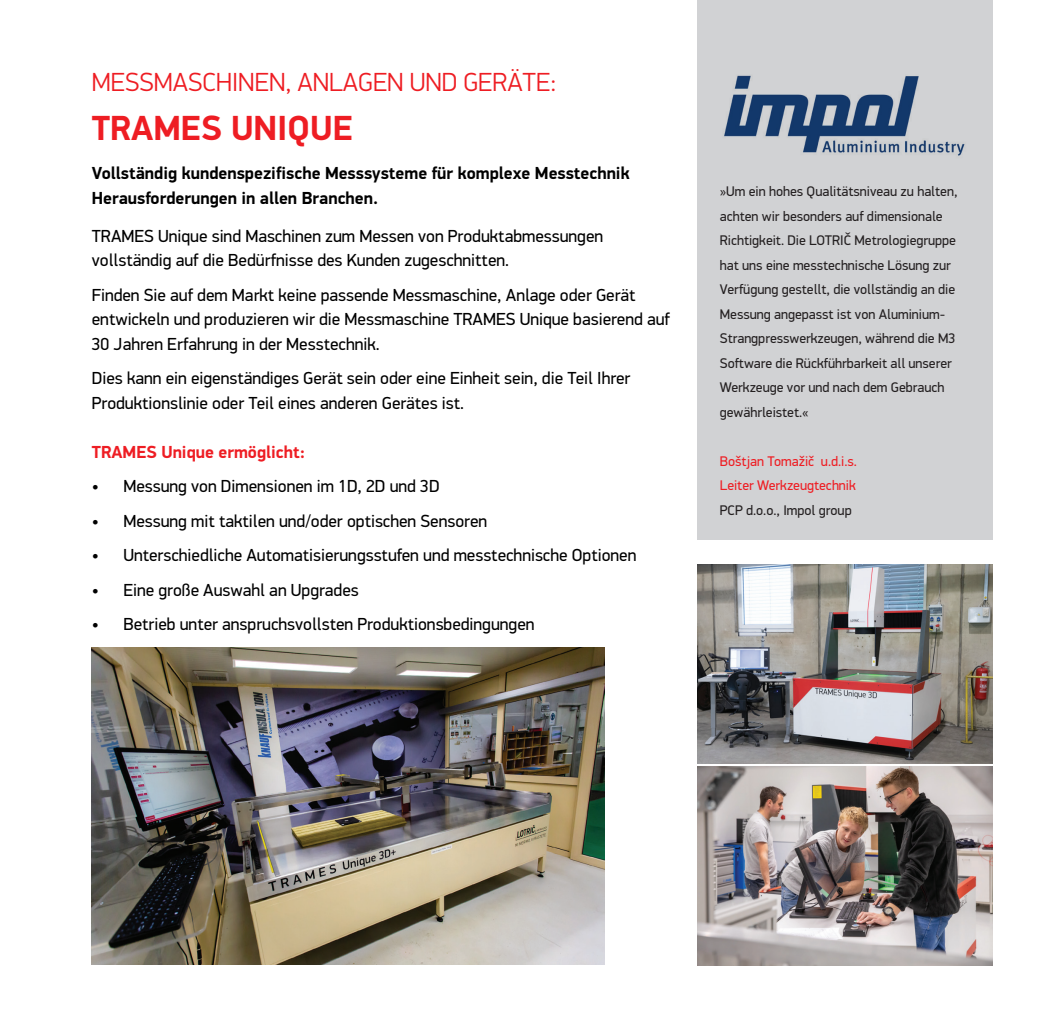
<style>
.page{position:relative;width:1039px;height:1033px;background:#fff}
.page>*{position:absolute;margin:0;border:0;box-sizing:border-box;transform-origin:0 0}
.t1{font:700 35px "PF Din Display Pro";color:#ee1d23}
.t2{font:300 26.25px "PF Din Display Pro";color:#ee1d23}
.t3{font:17.5px/24.5px "PF Din Display Pro";color:#000}
.t4{font:700 17.5px/24.5px "PF Din Display Pro";color:#000}
.t5{font:700 17.5px "PF Din Display Pro";color:#ee1d23}
.t6{font:14px/24.5px "PF Din Display Pro";color:#231f20}
.t7{font:14px/24.5px "PF Din Display Pro";color:#ee1d23}
</style>
<div class="page">
<div style="left:697px;top:0;width:295px;height:539px;background:#d1d2d4"></div>
<img style="left:724px;top:75px;width:241px;height:81px">
<img style="left:697px;top:564px;width:295px;height:199px">
<img style="left:92px;top:647px;width:512px;height:317px">
<img style="left:697px;top:766px;width:295px;height:199px">
<h2 class="t2" style="left:92px;top:67px;width:466px">MESSMASCHINEN, ANLAGEN UND GERÄTE:</h2>
<h1 class="t1" style="left:92px;top:107px;width:262px">TRAMES UNIQUE</h1>
<p class="t4" style="left:92px;top:161px;width:539px">Vollständig kundenspezifische Messsysteme für komplexe Messtechnik<br>Herausforderungen in allen Branchen.</p>
<p class="t3" style="left:92px;top:224px;width:512px">TRAMES Unique sind Maschinen zum Messen von Produktabmessungen vollständig auf die Bedürfnisse des Kunden zugeschnitten.</p>
<p class="t3" style="left:92px;top:282px;width:579px">Finden Sie auf dem Markt keine passende Messmaschine, Anlage oder Gerät entwickeln und produzieren wir die Messmaschine TRAMES Unique basierend auf<br>30 Jahren Erfahrung in der Messtechnik.</p>
<p class="t3" style="left:92px;top:366px;width:540px">Dies kann ein eigenständiges Gerät sein oder eine Einheit sein, die Teil Ihrer<br>Produktionslinie oder Teil eines anderen Gerätes ist.</p>
<p class="t5" style="left:92px;top:441px;width:215px">TRAMES Unique ermöglicht:</p>
<p class="t3" style="left:92px;top:474px;width:349px">• Messung von Dimensionen im 1D, 2D und 3D</p>
<p class="t3" style="left:92px;top:509px;width:397px">• Messung mit taktilen und/oder optischen Sensoren</p>
<p class="t3" style="left:92px;top:543px;width:546px">• Unterschiedliche Automatisierungsstufen und messtechnische Optionen</p>
<p class="t3" style="left:92px;top:577px;width:268px">• Eine große Auswahl an Upgrades</p>
<p class="t3" style="left:92px;top:612px;width:444px">• Betrieb unter anspruchsvollsten Produktionsbedingungen</p>
<p class="t6" style="left:719px;top:179px;width:239px">»Um ein hohes Qualitätsniveau zu halten, achten wir besonders auf dimensionale Richtigkeit. Die LOTRIČ Metrologiegruppe hat uns eine messtechnische Lösung zur Verfügung gestellt, die vollständig an die Messung angepasst ist von Aluminium-Strangpresswerkzeugen, während die M3<br>Software die Rückführbarkeit all unserer Werkzeuge vor und nach dem Gebrauch gewährleistet.«</p>
<p class="t7" style="left:719px;top:449px;width:138px">Boštjan Tomažič u.d.i.s.<br>Leiter Werkzeugtechnik</p>
<p class="t6" style="left:719px;top:498px;width:133px">PCP d.o.o., Impol group</p>
</div>
